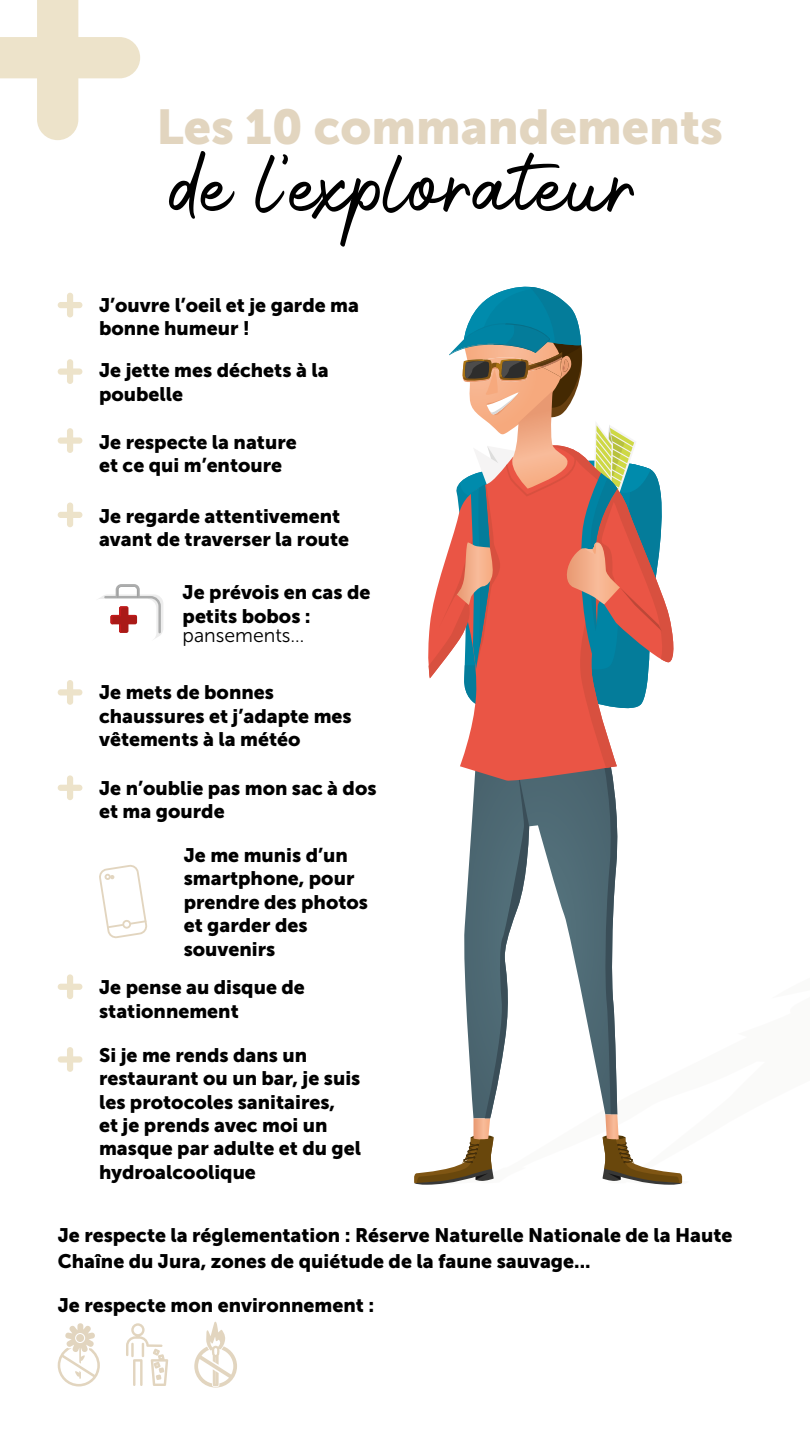
<style>
.page{position:relative;width:810px;height:1440px;background:#fff}
.page>*{position:absolute;margin:0;border:0;box-sizing:border-box;transform-origin:0 0}
.t1{font:56.7px "Photoshoot";color:#000}
.t2{font:48.6px "Museo Sans 900";color:#e2d5bf}
.t3{font:19.5px/23.4px "Museo Sans 900";color:#000}
.t4{font:19.5px "Museo Sans 300";color:#000}
</style>
<div class="page">
<svg style="left:0;top:0;width:140px;height:140px"></svg>
<svg style="left:414px;top:286px;width:269px;height:899px"></svg>
<svg style="left:58px;top:1323px;width:42px;height:63px"></svg>
<svg style="left:126px;top:1323px;width:42px;height:63px"></svg>
<hr style="left:131px;top:1343px;width:3px;height:14px;background:#e2d5bf">
<svg style="left:194px;top:1322px;width:43px;height:66px"></svg>
<svg style="left:58px;top:293px;width:24px;height:24px"></svg>
<svg style="left:58px;top:680px;width:24px;height:25px"></svg>
<svg style="left:58px;top:775px;width:24px;height:25px"></svg>
<svg style="left:58px;top:359px;width:24px;height:25px"></svg>
<svg style="left:58px;top:428px;width:24px;height:25px"></svg>
<svg style="left:58px;top:503px;width:24px;height:24px"></svg>
<svg style="left:58px;top:974px;width:24px;height:25px"></svg>
<svg style="left:58px;top:1047px;width:24px;height:25px"></svg>
<svg style="left:99px;top:584px;width:64px;height:55px"></svg>
<svg style="left:99px;top:865px;width:49px;height:73px"></svg>
<p class="t2" style="left:156px;top:100px;width:568px">Les 10 commandements</p>
<p class="t1" style="left:171px;top:156px;width:469px">de l'explorateur</p>
<p class="t3" style="left:99px;top:293px;width:261px">J’ouvre l’oeil et je garde ma bonne humeur !</p>
<p class="t3" style="left:99px;top:359px;width:231px">Je jette mes déchets à la poubelle</p>
<p class="t3" style="left:99px;top:430px;width:199px">Je respecte la nature</p>
<p class="t3" style="left:99px;top:453px;width:185px">et ce qui m’entoure</p>
<p class="t3" style="left:99px;top:504px;width:252px">Je regarde attentivement avant de traverser la route</p>
<p class="t3" style="left:183px;top:581px;width:189px">Je prévois en cas de petits bobos :</p>
<p class="t4" style="left:183px;top:625px;width:123px">pansements…</p>
<p class="t3" style="left:99px;top:681px;width:254px">Je mets de bonnes chaussures et j’adapte mes vêtements à la météo</p>
<p class="t3" style="left:99px;top:776px;width:279px">Je n’oublie pas mon sac à dos et ma gourde</p>
<p class="t3" style="left:184px;top:843px;width:186px">Je me munis d’un smartphone, pour prendre des photos et garder des souvenirs</p>
<p class="t3" style="left:99px;top:976px;width:207px">Je pense au disque de stationnement</p>
<p class="t3" style="left:99px;top:1043px;width:264px">Si je me rends dans un restaurant ou un bar, je suis les protocoles sanitaires,<br>et je prends avec moi un masque par adulte et du gel hydroalcoolique</p>
<p class="t3" style="left:58px;top:1222px;width:676px;line-height:26.3px">Je respecte la réglementation : Réserve Naturelle Nationale de la Haute<br>Chaîne du Jura, zones de quiétude de la faune sauvage...</p>
<p class="t3" style="left:58px;top:1294px;width:318px">Je respecte mon environnement :</p>
</div>
